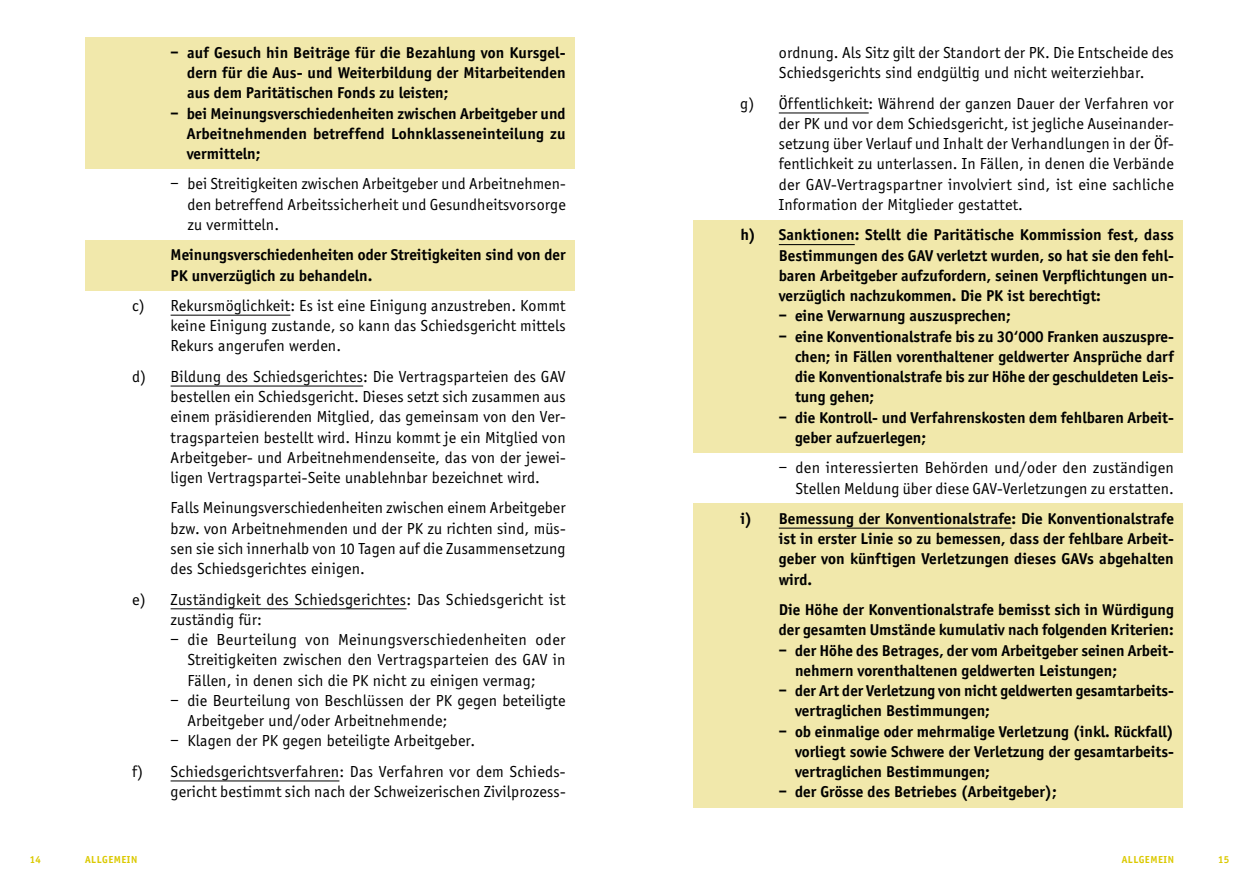
<style>
.page{position:relative;width:1259px;height:893px;background:#fff}
.page>*{position:absolute;margin:0;border:0;box-sizing:border-box;transform-origin:0 0}
.t1{font:16.5px/20.2px "Officina Sans";letter-spacing:.01em;color:#000;text-align:justify}
.t2{font:700 16.2px/20.2px "Officina Sans";color:#000;text-align:justify}
.t3{font:700 10.5px "Officina Sans";letter-spacing:.05em;color:#dbc900}
</style>
<div class="page">
<hr style="left:779px;top:113px;width:89px;height:1px;background:#000">
<div style="left:693px;top:220px;width:489px;height:91px;background:#f1e8ab"></div>
<hr style="left:779px;top:244px;width:75px;height:1px;background:#000">
<div style="left:693px;top:309px;width:489px;height:22px;background:#f1e8ab"></div>
<div style="left:693px;top:330px;width:489px;height:82px;background:#f1e8ab"></div>
<div style="left:693px;top:411px;width:489px;height:42px;background:#f1e8ab"></div>
<div style="left:693px;top:504px;width:489px;height:91px;background:#f1e8ab"></div>
<hr style="left:779px;top:528px;width:232px;height:1px;background:#000">
<div style="left:693px;top:595px;width:489px;height:50px;background:#f1e8ab"></div>
<div style="left:693px;top:643px;width:489px;height:43px;background:#f1e8ab"></div>
<div style="left:693px;top:684px;width:489px;height:42px;background:#f1e8ab"></div>
<div style="left:693px;top:724px;width:489px;height:63px;background:#f1e8ab"></div>
<div style="left:693px;top:785px;width:489px;height:22px;background:#f1e8ab"></div>
<div style="left:85px;top:38px;width:489px;height:70px;background:#f1e8ab"></div>
<div style="left:85px;top:106px;width:489px;height:63px;background:#f1e8ab"></div>
<div style="left:85px;top:240px;width:489px;height:51px;background:#f1e8ab"></div>
<hr style="left:171px;top:315px;width:119px;height:1px;background:#000">
<hr style="left:171px;top:386px;width:192px;height:1px;background:#000">
<hr style="left:171px;top:608px;width:235px;height:1px;background:#000">
<hr style="left:171px;top:781px;width:168px;height:1px;background:#000">
<p class="t2" style="left:187px;top:42px;width:380px;text-indent:-17px">– auf Gesuch hin Beiträge für die Bezahlung von Kursgel&shy;dern für die Aus- und Weiterbildung der Mitarbeitenden aus dem Paritätischen Fonds zu leisten;</p>
<p class="t2" style="left:187px;top:103px;width:380px;text-indent:-16px">– bei Meinungsverschiedenheiten zwischen Arbeitgeber und Arbeitnehmenden betreffend Lohnklasseneinteilung zu vermitteln;</p>
<p class="t1" style="left:187px;top:174px;width:380px;text-indent:-17px">– bei Streitigkeiten zwischen Arbeitgeber und Arbeitnehmen&shy;den betreffend Arbeitssicherheit und Gesundheitsvorsorge zu vermitteln.</p>
<p class="t2" style="left:171px;top:245px;width:396px">Meinungsverschiedenheiten oder Streitigkeiten sind von der<br>PK unverzüglich zu behandeln.</p>
<p class="t1" style="left:171px;top:295px;width:396px;text-indent:-38px">c) Rekursmöglichkeit: Es ist eine Einigung anzustreben. Kommt keine Einigung zustande, so kann das Schiedsgericht mittels Rekurs angerufen werden.</p>
<p class="t1" style="left:171px;top:366px;width:397px;text-indent:-38px">d) Bildung des Schiedsgerichtes: Die Vertragsparteien des GAV bestellen ein Schiedsgericht. Dieses setzt sich zusammen aus einem präsidierenden Mitglied, das gemeinsam von den Ver&shy;tragsparteien bestellt wird. Hinzu kommt je ein Mitglied von Arbeitgeber- und Arbeitnehmendenseite, das von der jewei&shy;ligen Vertragspartei-Seite unablehnbar bezeichnet wird.</p>
<p class="t1" style="left:171px;top:498px;width:397px">Falls Meinungsverschiedenheiten zwischen einem Arbeitgeber bzw. von Arbeitnehmenden und der PK zu richten sind, müs&shy;sen sie sich innerhalb von 10 Tagen auf die Zusammensetzung des Schiedsgerichtes einigen.</p>
<p class="t1" style="left:171px;top:589px;width:396px;text-indent:-38px">e) Zuständigkeit des Schiedsgerichtes: Das Schiedsgericht ist zuständig für:</p>
<p class="t1" style="left:187px;top:630px;width:380px;text-indent:-17px">– die Beurteilung von Meinungsverschiedenheiten oder Streitigkeiten zwischen den Vertragsparteien des GAV in Fällen, in denen sich die PK nicht zu einigen vermag;</p>
<p class="t1" style="left:187px;top:690px;width:380px;text-indent:-17px">– die Beurteilung von Beschlüssen der PK gegen beteiligte<br>Arbeitgeber und/oder Arbeitnehmende;</p>
<p class="t1" style="left:132px;top:726px;width:435px;line-height:30.5px;text-indent:38px">– Klagen der PK gegen beteiligte Arbeitgeber.<br>f) Schiedsgerichtsverfahren: Das Verfahren vor dem Schieds-</p>
<p class="t1" style="left:171px;top:781px;width:396px">gericht bestimmt sich nach der Schweizerischen Zivilprozess-</p>
<p class="t1" style="left:779px;top:43px;width:396px">ordnung. Als Sitz gilt der Standort der PK. Die Entscheide des<br>Schiedsgerichts sind endgültig und nicht weiterziehbar.</p>
<p class="t1" style="left:779px;top:93px;width:396px;text-indent:-38px">g) Öffentlichkeit: Während der ganzen Dauer der Verfahren vor der PK und vor dem Schiedsgericht, ist jegliche Auseinander&shy;setzung über Verlauf und Inhalt der Verhandlungen in der Öf&shy;fentlichkeit zu unterlassen. In Fällen, in denen die Verbände der GAV-Vertragspartner involviert sind, ist eine sachliche Information der Mitglieder gestattet.</p>
<p class="t2" style="left:779px;top:225px;width:397px;text-indent:-38px">h) Sanktionen: Stellt die Paritätische Kommission fest, dass Bestimmungen des GAV verletzt wurden, so hat sie den fehl&shy;baren Arbeitgeber aufzufordern, seinen Verpflichtungen un&shy;verzüglich nachzukommen. Die PK ist berechtigt:</p>
<p class="t2" style="left:779px;top:306px;width:233px">– eine Verwarnung auszusprechen;</p>
<p class="t2" style="left:795px;top:326px;width:380px;text-indent:-16px">– eine Konventionalstrafe bis zu 30‘000 Franken auszuspre&shy;chen; in Fällen vorenthaltener geldwerter Ansprüche darf die Konventionalstrafe bis zur Höhe der geschuldeten Leis&shy;tung gehen;</p>
<p class="t2" style="left:795px;top:407px;width:380px;text-indent:-16px">– die Kontroll- und Verfahrenskosten dem fehlbaren Arbeit&shy;geber aufzuerlegen;</p>
<p class="t1" style="left:779px;top:458px;width:396px;text-align:right">– den interessierten Behörden und/oder den zuständigen<br>Stellen Meldung über diese GAV-Verletzungen zu erstatten.</p>
<p class="t2" style="left:779px;top:508px;width:396px;text-indent:-38px">i) Bemessung der Konventionalstrafe: Die Konventionalstrafe ist in erster Linie so zu bemessen, dass der fehlbare Arbeit&shy;geber von künftigen Verletzungen dieses GAVs abgehalten wird.</p>
<p class="t2" style="left:779px;top:599px;width:396px">Die Höhe der Konventionalstrafe bemisst sich in Würdigung der gesamten Umstände kumulativ nach folgenden Kriterien:</p>
<p class="t2" style="left:795px;top:640px;width:380px;text-indent:-16px">– der Höhe des Betrages, der vom Arbeitgeber seinen Arbeit&shy;nehmern vorenthaltenen geldwerten Leistungen;</p>
<p class="t2" style="left:795px;top:680px;width:380px;text-indent:-16px">– der Art der Verletzung von nicht geldwerten gesamtarbeits&shy;vertraglichen Bestimmungen;</p>
<p class="t2" style="left:795px;top:721px;width:380px;text-indent:-16px">– ob einmalige oder mehrmalige Verletzung (inkl. Rückfall) vorliegt sowie Schwere der Verletzung der gesamtarbeits&shy;vertraglichen Bestimmungen;</p>
<p class="t2" style="left:779px;top:782px;width:279px">– der Grösse des Betriebes (Arbeitgeber);</p>
<p class="t3" style="left:30px;top:853px;width:13px">14</p>
<p class="t3" style="left:85px;top:853px;width:54px">ALLGEMEIN</p>
<p class="t3" style="left:1121px;top:853px;width:54px">ALLGEMEIN</p>
<p class="t3" style="left:1218px;top:853px;width:13px">15</p>
</div>
